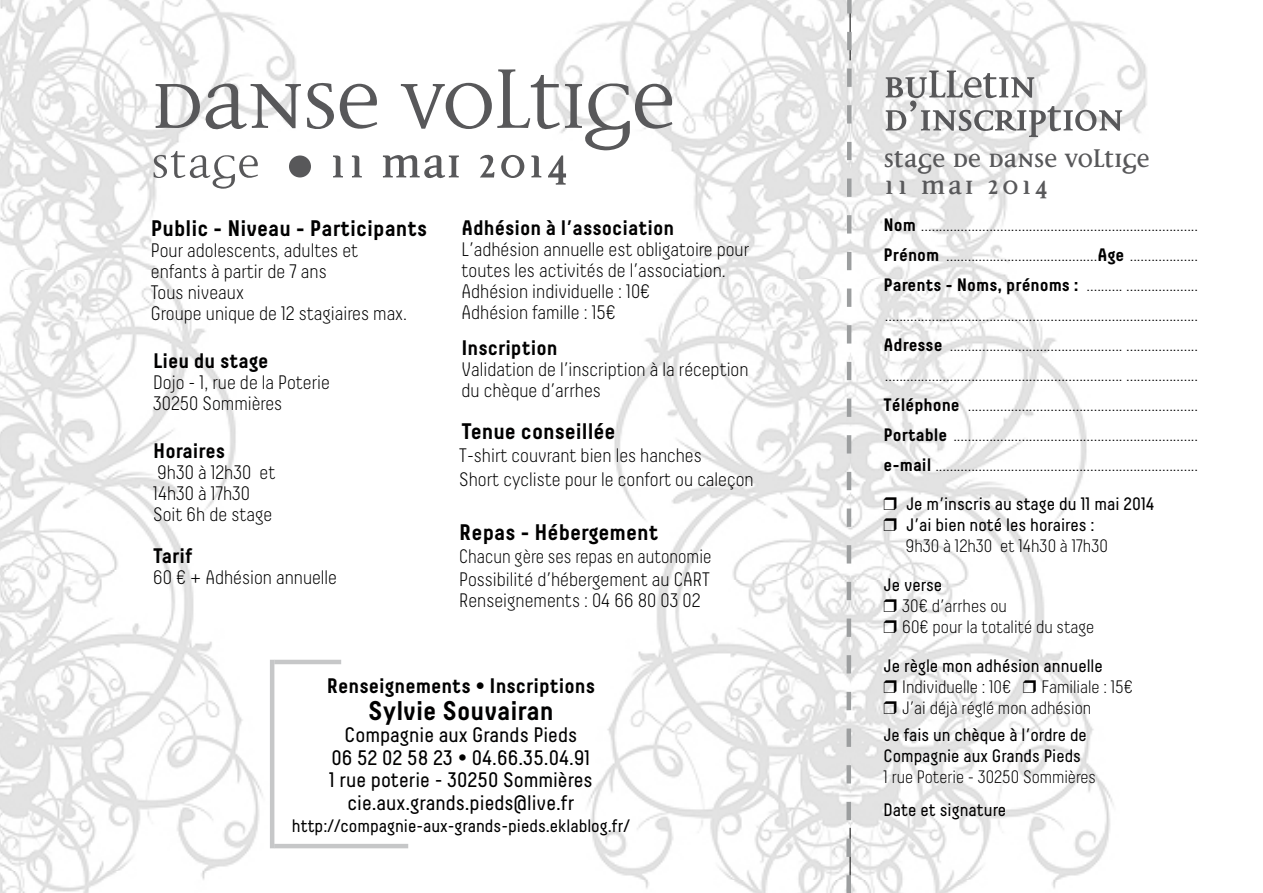
<style>
.page{position:relative;width:1263px;height:893px;background:#fff}
.page>*{position:absolute;margin:0;border:0;box-sizing:border-box;transform-origin:0 0}
.t1{font:114px "Disturbance";letter-spacing:-.03em;color:#58585a}
.t2{font:700 57px "Disturbance";color:#58585a}
.t3{font:700 52.5px "Disturbance";letter-spacing:-.03em;color:#58585a}
.t4{font:700 34.5px/27px "Disturbance";letter-spacing:-.02em;color:#58585a;scale:.96 1}
.t5{font:700 27px "Decima";color:#010000}
.t6{font:700 22.5px "Decima";color:#010000}
.t7{font:21px/22.5px "Decima";color:#010000;text-align:center}
.t8{font:700 21px "Decima";color:#010000}
.t9{font:300 19.5px/21px "Decima";color:#010000}
.t10{font:300 19.5px/23.4px "Decima";color:#010000;scale:.95 1}
.t11{font:300 18px/30px "Decima";color:#010000}
.t12{font:18px/21px "Decima";color:#010000}
.s1{font-weight:400}
.s2{font-weight:700}
</style>
<div class="page">
<img style="left:0;top:0;width:298px;height:893px">
<img style="left:554px;top:0;width:593px;height:893px">
<svg style="left:844px;top:0;width:10px;height:893px"></svg>
<hr style="left:270px;top:660px;width:4px;height:188px;background:#c6c7c8">
<hr style="left:274px;top:660px;width:67px;height:4px;background:#c6c7c8">
<hr style="left:274px;top:844px;width:134px;height:4px;background:#c6c7c8">
<svg style="left:884px;top:497px;width:13px;height:13px"></svg>
<svg style="left:884px;top:518px;width:13px;height:13px"></svg>
<svg style="left:884px;top:599px;width:13px;height:13px"></svg>
<svg style="left:884px;top:620px;width:13px;height:13px"></svg>
<svg style="left:884px;top:680px;width:13px;height:13px"></svg>
<svg style="left:1023px;top:680px;width:13px;height:13px"></svg>
<svg style="left:884px;top:701px;width:13px;height:13px"></svg>
<h1 class="t1" style="left:151px;top:48px;width:527px">Danse voltige</h1>
<h2 class="t2" style="left:151px;top:137px;width:420px"><span class="s1">Stage</span> • 11 Mai 2014</h2>
<p class="t6" style="left:151px;top:215px;width:278px">Public - Niveau - Participants</p>
<p class="t9" style="left:151px;top:240px;width:258px">Pour adolescents, adultes et enfants à partir de 7 ans<br>Tous niveaux<br>Groupe unique de 12 stagiaires max.</p>
<p class="t8" style="left:153px;top:348px;width:117px">Lieu du stage</p>
<p class="t9" style="left:153px;top:372px;width:178px">Dojo - 1, rue de la Poterie<br>30250 Sommières</p>
<p class="t8" style="left:153px;top:438px;width:73px">Horaires</p>
<p class="t9" style="left:153px;top:462px;width:124px">9h30 à 12h30 et<br>14h30 à 17h30<br>Soit 6h de stage</p>
<p class="t8" style="left:153px;top:543px;width:41px">Tarif</p>
<p class="t9" style="left:153px;top:567px;width:185px">60 € + Adhésion annuelle</p>
<p class="t8" style="left:461px;top:215px;width:214px">Adhésion à l’association</p>
<p class="t9" style="left:461px;top:238px;width:289px">L’adhésion annuelle est obligatoire pour toutes les activités de l’association.<br>Adhésion individuelle : 10€<br>Adhésion famille : 15€</p>
<p class="t8" style="left:461px;top:335px;width:98px">Inscription</p>
<p class="t9" style="left:461px;top:358px;width:289px">Validation de l’inscription à la réception du chèque d’arrhes</p>
<p class="t6" style="left:461px;top:418px;width:156px">Tenue conseillée</p>
<p class="t9" style="left:459px;top:444px;width:296px;line-height:23.4px">T-shirt couvrant bien les hanches<br>Short cycliste pour le confort ou caleçon</p>
<p class="t6" style="left:459px;top:518px;width:201px">Repas - Hébergement</p>
<p class="t10" style="left:459px;top:544px;width:267px">Chacun gère ses repas en autonomie<br>Possibilité d’hébergement au CART</p>
<p class="t9" style="left:459px;top:590px;width:243px">Renseignements : 04 66 80 03 02</p>
<p class="t8" style="left:327px;top:673px;width:270px">Renseignements • Inscriptions</p>
<h3 class="t5" style="left:368px;top:694px;width:187px">Sylvie Souvairan</h3>
<p class="t7" style="left:329px;top:724px;width:265px">Compagnie aux Grands Pieds<br>06 52 02 58 23 • 04.66.35.04.91<br>1 rue poterie - 30250 Sommières cie.aux.grands.pieds@live.fr</p>
<p class="t12" style="left:292px;top:816px;width:340px">http://compagnie-aux-grands-pieds.eklablog.fr/</p>
<h3 class="t3" style="left:883px;top:61px;width:154px">Bulletin</h3>
<h3 class="t3" style="left:883px;top:94px;width:242px">d’inscription</h3>
<h3 class="t4" style="left:883px;top:145px;width:279px">Stage de danse voltige<br>11 mai 2014</h3>
<p class="t11" style="left:883px;top:210px;width:316px;text-align:justify"><span class="s2">Nom</span> .............................................................................<br><span class="s2">Prénom</span> ..........................................<span class="s2">Age</span> ...................<br><span class="s2">Parents - Noms, prénoms :</span> .......... .................... .......................................................................................<br><span class="s2">Adresse</span> ................................................ .................... .................................................................. ....................<br><span class="s2">Téléphone</span> ................................................................<br><span class="s2">Portable</span> .................................................................... <span class="s2">e-mail</span> .........................................................................</p>
<p class="t12" style="left:906px;top:493px;width:250px">Je m’inscris au stage du 11 mai 2014<br>J’ai bien noté les horaires :</p>
<p class="t11" style="left:906px;top:531px;width:204px">9h30 à 12h30 et 14h30 à 17h30</p>
<p class="t12" style="left:883px;top:574px;width:60px">Je verse</p>
<p class="t11" style="left:902px;top:595px;width:194px;line-height:21px">30€ d’arrhes ou<br>60€ pour la totalité du stage</p>
<p class="t12" style="left:883px;top:655px;width:221px">Je règle mon adhésion annuelle</p>
<p class="t11" style="left:902px;top:672px;width:111px">Individuelle : 10€</p>
<p class="t11" style="left:902px;top:676px;width:232px;line-height:21px;text-indent:139px">Familiale : 15€<br>J’ai déjà réglé mon adhésion</p>
<p class="t12" style="left:883px;top:724px;width:205px">Je fais un chèque à l’ordre de<br>Compagnie aux Grands Pieds</p>
<p class="t11" style="left:883px;top:762px;width:214px">1 rue Poterie - 30250 Sommières</p>
<p class="t12" style="left:883px;top:799px;width:124px">Date et signature</p>
</div>
